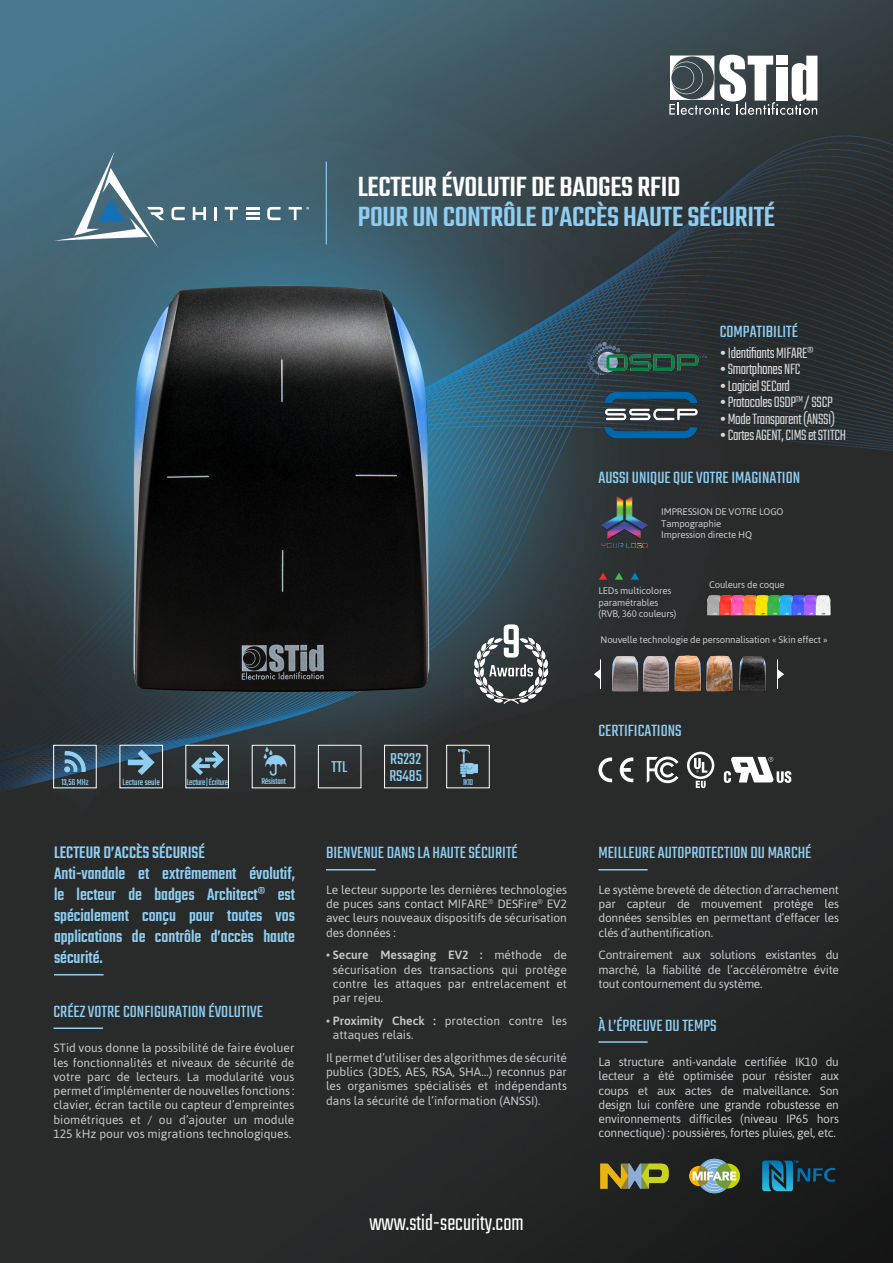
<style>
.page{position:relative;width:893px;height:1263px;background:#fff}
.page>*{position:absolute;margin:0;border:0;box-sizing:border-box;transform-origin:0 0}
.t1{font:500 30px "Teko";letter-spacing:-.01em;color:#8fcef1}
.t2{font:500 30px "Teko";letter-spacing:-.01em;color:#fff}
.t3{font:300 24px "Teko";color:#fff}
.avatage_-_titre{font:500 18px/21px "Teko";color:#8fcef1;text-align:justify;scale:.96 1}
.avatage_-_titre-2{font:18px "Teko";color:#8fcef1}
.a_retenir_-_titre{font:18px "Teko";color:#8fcef1}
.avatage_-_titre-3{font:17.4px/16.5px "Teko";color:#8fcef1}
.a_retenir_-_texte{font:300 16.5px "Teko";letter-spacing:-.02em;color:#d6d7d9}
.texte_courant{font:12px/14.2px "Asap";letter-spacing:-.01em;color:#c7c8ca;text-align:justify}
.texte_courant-2{font:9.6px "Asap";letter-spacing:-.02em;color:#c7c8ca}
.avatage_-_titre-4{font:9.45px "Teko";letter-spacing:-.02em;color:#8fcef1}
.avatage_-_titre-5{font:9.45px "Teko";letter-spacing:-.02em;color:#8fcef1;scale:.95 1}
.avatage_-_titre-6{font:9.45px "Teko";color:#8fcef1}
.t4{font:700 3.45px "Arial";color:#0073b0}
.s1{font-weight:500}
</style>
<div class="page">
<img style="left:0;top:0;width:893px;height:1263px">
<svg style="left:669px;top:55px;width:148px;height:60px"></svg>
<hr style="left:326px;top:162px;width:1px;height:82px;background:#8fcef1">
<hr style="left:53px;top:1027px;width:50px;height:2px;background:#8fcef1">
<hr style="left:54px;top:974px;width:50px;height:1px;background:#8fcef1">
<hr style="left:326px;top:869px;width:50px;height:1px;background:#8fcef1">
<hr style="left:598px;top:869px;width:50px;height:1px;background:#8fcef1">
<hr style="left:598px;top:1041px;width:50px;height:2px;background:#8fcef1">
<img style="left:472px;top:624px;width:79px;height:79px">
<img style="left:587px;top:343px;width:120px;height:32px">
<img style="left:600px;top:389px;width:104px;height:51px">
<div style="left:53px;top:745px;width:43px;height:43px;border:1px solid #fff"></div>
<svg style="left:64px;top:751px;width:22px;height:21px"></svg>
<div style="left:120px;top:745px;width:43px;height:43px;border:1px solid #fff"></div>
<svg style="left:128px;top:749px;width:27px;height:26px"></svg>
<div style="left:384px;top:745px;width:43px;height:43px;border:1px solid #fff"></div>
<div style="left:318px;top:745px;width:43px;height:43px;border:1px solid #fff"></div>
<img style="left:264px;top:747px;width:22px;height:28px">
<div style="left:252px;top:745px;width:43px;height:43px;border:1px solid #fff"></div>
<div style="left:186px;top:745px;width:43px;height:43px;border:1px solid #fff"></div>
<svg style="left:191px;top:750px;width:33px;height:25px"></svg>
<div style="left:446px;top:745px;width:43px;height:43px;border:1px solid #fff"></div>
<img style="left:459px;top:749px;width:18px;height:27px">
<svg style="left:724px;top:757px;width:67px;height:26px"></svg>
<svg style="left:687px;top:752px;width:27px;height:36px"></svg>
<svg style="left:647px;top:756px;width:31px;height:27px"></svg>
<svg style="left:598px;top:757px;width:14px;height:25px"></svg>
<svg style="left:620px;top:757px;width:13px;height:25px"></svg>
<img style="left:53px;top:282px;width:458px;height:415px">
<svg style="left:171px;top:207px;width:14px;height:13px"></svg>
<svg style="left:193px;top:207px;width:13px;height:13px"></svg>
<svg style="left:214px;top:207px;width:3px;height:13px"></svg>
<svg style="left:225px;top:207px;width:13px;height:13px"></svg>
<svg style="left:246px;top:207px;width:13px;height:13px"></svg>
<svg style="left:267px;top:207px;width:13px;height:13px"></svg>
<svg style="left:54px;top:151px;width:110px;height:98px;background:#5b7d8d"></svg>
<svg style="left:289px;top:207px;width:20px;height:13px"></svg>
<img style="left:591px;top:487px;width:67px;height:71px">
<svg style="left:599px;top:573px;width:8px;height:7px"></svg>
<svg style="left:615px;top:573px;width:8px;height:7px"></svg>
<svg style="left:631px;top:573px;width:8px;height:7px"></svg>
<img style="left:705px;top:594px;width:127px;height:23px">
<svg style="left:594px;top:669px;width:3px;height:10px"></svg>
<svg style="left:779px;top:669px;width:5px;height:10px"></svg>
<img style="left:597px;top:643px;width:32px;height:54px">
<img style="left:629px;top:643px;width:54px;height:54px">
<img style="left:661px;top:644px;width:31px;height:53px">
<img style="left:692px;top:643px;width:54px;height:54px">
<img style="left:725px;top:643px;width:54px;height:53px">
<img style="left:598px;top:1161px;width:72px;height:29px">
<img style="left:680px;top:1152px;width:69px;height:47px">
<svg style="left:762px;top:1160px;width:73px;height:31px;background:#164a5f"></svg>
<p class="t2" style="left:358px;top:169px;width:324px">LECTEUR ÉVOLUTIF DE BADGES RFID</p>
<p class="t1" style="left:358px;top:199px;width:419px">POUR UN CONTRÔLE D’ACCÈS HAUTE SÉCURITÉ</p>
<p class="a_retenir_-_titre" style="left:720px;top:321px;width:80px">COMPATIBILITÉ</p>
<p class="a_retenir_-_texte" style="left:720px;top:343px;width:95px">• Identifiants MIFARE®</p>
<p class="a_retenir_-_texte" style="left:720px;top:360px;width:82px">• Smartphones NFC</p>
<p class="a_retenir_-_texte" style="left:720px;top:376px;width:72px">• Logiciel SECard</p>
<p class="a_retenir_-_texte" style="left:720px;top:393px;width:115px">• Protocoles OSDP<sup>TM</sup> / SSCP</p>
<p class="a_retenir_-_texte" style="left:720px;top:409px;width:117px">• Mode Transparent (ANSSI)</p>
<p class="a_retenir_-_texte" style="left:720px;top:426px;width:128px">• Cartes AGENT, CIMS et STITCH</p>
<p class="a_retenir_-_titre" style="left:598px;top:467px;width:203px">AUSSI UNIQUE QUE VOTRE IMAGINATION</p>
<p class="texte_courant-2" style="left:661px;top:506px;width:124px">IMPRESSION DE VOTRE LOGO</p>
<p class="texte_courant-2" style="left:661px;top:518px;width:62px">Tampographie</p>
<p class="texte_courant-2" style="left:661px;top:529px;width:92px">Impression directe HQ</p>
<p class="texte_courant-2" style="left:598px;top:585px;width:74px">LEDs multicolores</p>
<p class="texte_courant-2" style="left:598px;top:597px;width:61px">paramétrables</p>
<p class="texte_courant-2" style="left:598px;top:608px;width:79px">(RVB, 360 couleurs)</p>
<p class="texte_courant-2" style="left:709px;top:579px;width:77px">Couleurs de coque</p>
<p class="texte_courant-2" style="left:601px;top:634px;width:228px">Nouvelle technologie de personnalisation « Skin effect »</p>
<p class="avatage_-_titre-4" style="left:61px;top:777px;width:29px">13,56 MHz</p>
<p class="avatage_-_titre-6" style="left:123px;top:776px;width:39px">Lecture seule</p>
<p class="avatage_-_titre-3" style="left:389px;top:751px;width:34px">RS232<br>RS485</p>
<p class="avatage_-_titre-3" style="left:331px;top:760px;width:18px">TTL</p>
<p class="avatage_-_titre-5" style="left:187px;top:776px;width:45px">Lecture|Écriture</p>
<p class="avatage_-_titre-4" style="left:261px;top:776px;width:26px">Résistant</p>
<p class="avatage_-_titre-4" style="left:463px;top:776px;width:12px">IK10</p>
<p class="avatage_-_titre" style="left:54px;top:843px;width:159px">LECTEUR D’ACCÈS SÉCURISÉ</p>
<p class="avatage_-_titre" style="left:54px;top:864px;width:253px">Anti-vandale et extrêmement évolutif, le lecteur de badges Architect® est spécialement conçu pour toutes vos applications de contrôle d’accès haute sécurité.</p>
<p class="avatage_-_titre-2" style="left:53px;top:1001px;width:211px">CRÉEZ VOTRE CONFIGURATION ÉVOLUTIVE</p>
<p class="texte_courant" style="left:53px;top:1041px;width:242px">STid vous donne la possibilité de faire évoluer les fonctionnalités et niveaux de sécurité de votre parc de lecteurs. La modularité vous permet d’implémenter de nouvelles fonctions : clavier, écran tactile ou capteur d’empreintes biométriques et / ou d’ajouter un module 125 kHz pour vos migrations technologiques.</p>
<p class="avatage_-_titre-2" style="left:326px;top:843px;width:193px">BIENVENUE DANS LA HAUTE SÉCURITÉ</p>
<p class="texte_courant" style="left:326px;top:882px;width:242px">Le lecteur supporte les dernières technologies de puces sans contact MIFARE<sup>®</sup> DESFire<sup>®</sup> EV2 avec leurs nouveaux dispositifs de sécurisation des données :</p>
<p class="texte_courant" style="left:333px;top:948px;width:236px;text-indent:-7px">• <span class="s1">Secure Messaging EV2 :</span> méthode de sécurisation des transactions qui protège contre les attaques par entrelacement et par rejeu.</p>
<p class="texte_courant" style="left:333px;top:1013px;width:236px;text-indent:-7px">• <span class="s1">Proximity Check :</span> protection contre les attaques relais.</p>
<p class="texte_courant" style="left:326px;top:1050px;width:242px">Il permet d’utiliser des algorithmes de sécurité publics (3DES, AES, RSA, SHA…) reconnus par les organismes spécialisés et indépendants dans la sécurité de l’information (ANSSI).</p>
<p class="t3" style="left:369px;top:1209px;width:156px">www.stid-security.com</p>
<p class="a_retenir_-_titre" style="left:598px;top:721px;width:85px">CERTIFICATIONS</p>
<p class="avatage_-_titre-2" style="left:598px;top:843px;width:214px">MEILLEURE AUTOPROTECTION DU MARCHÉ</p>
<p class="texte_courant" style="left:598px;top:882px;width:242px">Le système breveté de détection d’arrachement par capteur de mouvement protège les données sensibles en permettant d’effacer les clés d’authentification.</p>
<p class="texte_courant" style="left:598px;top:948px;width:242px">Contrairement aux solutions existantes du marché, la fiabilité de l’accéléromètre évite tout contournement du système.</p>
<p class="avatage_-_titre-2" style="left:598px;top:1015px;width:120px">À L’ÉPREUVE DU TEMPS</p>
<p class="texte_courant" style="left:598px;top:1055px;width:242px">La structure anti-vandale certifiée IK10 du lecteur a été optimisée pour résister aux coups et aux actes de malveillance. Son design lui confère une grande robustesse en environnements difficiles (niveau IP65 hors connectique) : poussières, fortes pluies, gel, etc.</p>
<p class="t4" style="left:794px;top:1160px;width:6px">TM</p>
</div>
